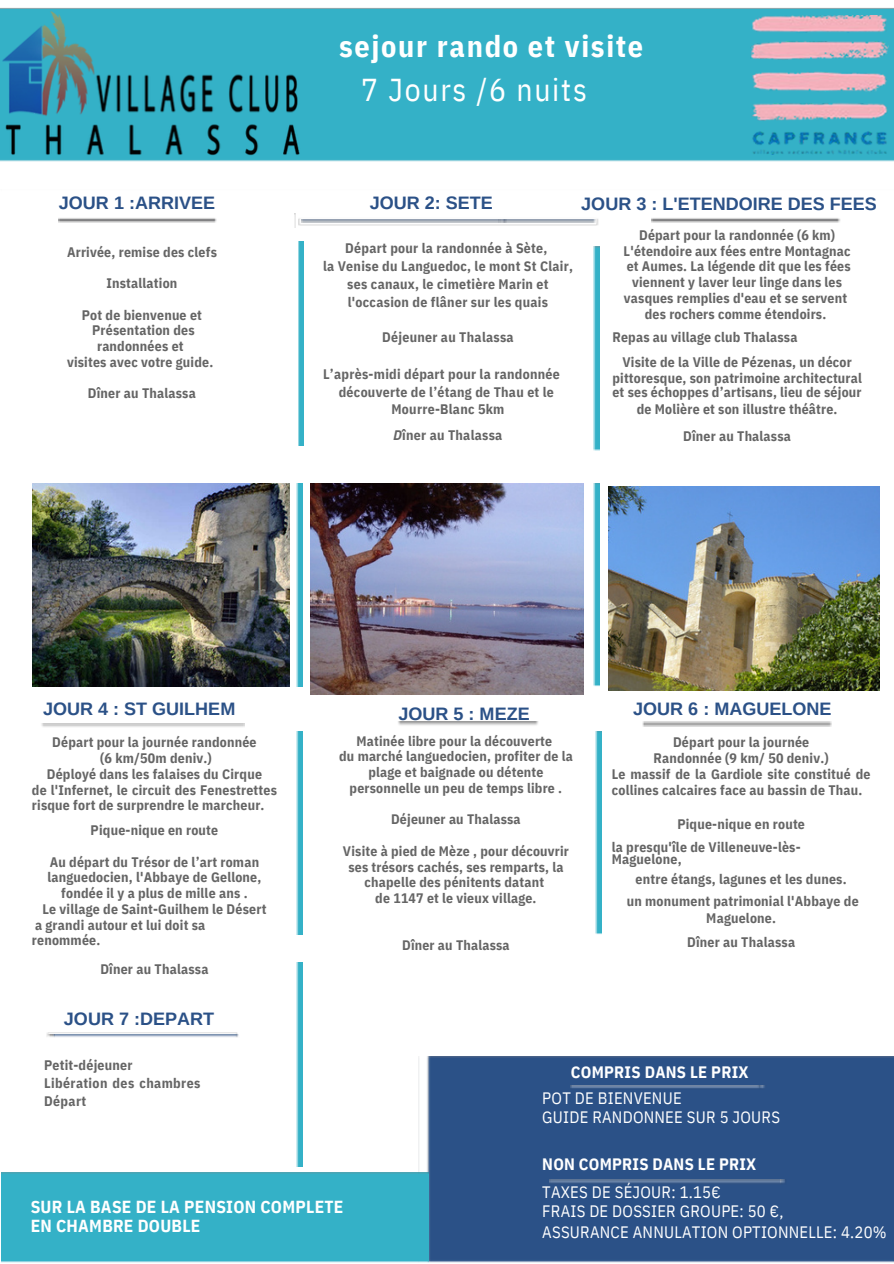
<style>
.page{position:relative;width:894px;height:1264px;background:#fff}
.page>*{position:absolute;margin:0;border:0;box-sizing:border-box;transform-origin:0 0}
.t1{font:31.65px "IBM Plex Sans Cond";letter-spacing:.055em;color:#fff}
.t2{font:700 30.15px "IBM Plex Sans Cond";letter-spacing:.055em;color:#fff}
.t3{font:700 18px "Arimo";color:#2b5187}
.t4{font:700 17.4px/19.2px "IBM Plex Sans Cond";letter-spacing:.015em;color:#fff}
.t5{font:16.5px/19.2px "IBM Plex Sans Cond";letter-spacing:.015em;color:#fff}
.t6{font:700 16.5px/28.2px "IBM Plex Sans Cond";letter-spacing:.015em;color:#fff}
.t7{font:700 13.8px/15.8px "IBM Plex Sans Cond";letter-spacing:.015em;color:#656565;text-align:center}
.s1{font-style:italic}
.s2{font-weight:400}
</style>
<div class="page">
<div style="left:0;top:8px;width:893px;height:154px;background:#34b1c7"></div>
<div style="left:418px;top:1056px;width:475px;height:206px;background:#2b5187"></div>
<div style="left:2px;top:1172px;width:426px;height:90px;background:#34b1c7"></div>
<img style="left:749px;top:15px;width:139px;height:140px">
<img style="left:593px;top:246px;width:6px;height:204px">
<img style="left:2px;top:11px;width:298px;height:148px">
<img style="left:593px;top:483px;width:6px;height:203px">
<img style="left:41px;top:723px;width:203px;height:4px">
<img style="left:46px;top:1032px;width:193px;height:6px">
<img style="left:58px;top:218px;width:159px;height:4px">
<img style="left:398px;top:721px;width:140px;height:5px">
<img style="left:294px;top:213px;width:305px;height:15px">
<img style="left:570px;top:1084px;width:187px;height:5px">
<svg style="left:757px;top:1084px;width:8px;height:5px"></svg>
<img style="left:642px;top:721px;width:189px;height:5px">
<img style="left:651px;top:218px;width:189px;height:4px">
<img style="left:549px;top:1179px;width:231px;height:5px">
<svg style="left:780px;top:1179px;width:6px;height:5px"></svg>
<img style="left:311px;top:483px;width:272px;height:211px">
<img style="left:296px;top:483px;width:6px;height:203px">
<img style="left:298px;top:242px;width:5px;height:203px">
<img style="left:296px;top:731px;width:6px;height:203px">
<img style="left:595px;top:731px;width:6px;height:203px">
<img style="left:296px;top:962px;width:6px;height:204px">
<img style="left:32px;top:483px;width:257px;height:203px">
<img style="left:608px;top:486px;width:271px;height:205px">
<p class="t3" style="left:59px;top:192px;width:158px">JOUR 1 :ARRIVEE</p>
<p class="t7" style="left:67px;top:243px;width:151px">Arrivée, remise des clefs</p>
<p class="t7" style="left:106px;top:275px;width:72px">Installation</p>
<p class="t7" style="left:82px;top:306px;width:121px">Pot de bienvenue et</p>
<p class="t7" style="left:92px;top:322px;width:104px">Présentation des randonnées et</p>
<p class="t7" style="left:67px;top:354px;width:148px">visites avec votre guide.</p>
<p class="t7" style="left:88px;top:385px;width:109px">Dîner au Thalassa</p>
<p class="t2" style="left:339px;top:26px;width:305px">sejour rando et visite</p>
<p class="t1" style="left:361px;top:69px;width:227px">7 Jours /6 nuits</p>
<p class="t3" style="left:370px;top:192px;width:125px">JOUR 2: SETE</p>
<p class="t7" style="left:345px;top:240px;width:204px">Départ pour la randonnée à Sète,</p>
<p class="t7" style="left:323px;top:257px;width:251px;line-height:18px">la Venise du Languedoc, le mont St Clair, ses canaux, le cimetière Marin et l'occasion de flâner sur les quais</p>
<p class="t7" style="left:382px;top:329px;width:133px">Déjeuner au Thalassa</p>
<p class="t7" style="left:323px;top:366px;width:238px">L’après-midi départ pour la randonnée</p>
<p class="t7" style="left:338px;top:384px;width:217px">découverte de l’étang de Thau et le</p>
<p class="t7" style="left:391px;top:401px;width:114px">Mourre-Blanc 5km</p>
<p class="t7" style="left:393px;top:427px;width:110px"><span class="s1">D</span>îner au Thalassa</p>
<p class="t3" style="left:581px;top:193px;width:297px">JOUR 3 : L'ETENDOIRE DES FEES</p>
<p class="t7" style="left:623px;top:227px;width:228px">Départ pour la randonnée (6 km)<br>L'étendoire aux fées entre Montagnac</p>
<p class="t7" style="left:623px;top:258px;width:228px">et Aumes. La légende dit que les fées viennent y laver leur linge dans les vasques remplies d'eau et se servent</p>
<p class="t7" style="left:644px;top:305px;width:183px">des rochers comme étendoirs.</p>
<p class="t7" style="left:612px;top:329px;width:186px">Repas au village club Thalassa</p>
<h3 class="t7" style="left:622px;top:354px;width:231px">Visite de la Ville de Pézenas, un décor</h3>
<p class="t7" style="left:612px;top:370px;width:251px">pittoresque, son patrimoine architectural</p>
<h3 class="t7" style="left:612px;top:384px;width:250px">et ses échoppes d’artisans, lieu de séjour</h3>
<p class="t7" style="left:636px;top:401px;width:202px">de Molière et son illustre théâtre.</p>
<p class="t7" style="left:683px;top:428px;width:109px">Dîner au Thalassa</p>
<p class="t3" style="left:43px;top:699px;width:194px">JOUR 4 : ST GUILHEM</p>
<p class="t7" style="left:52px;top:734px;width:206px">Départ pour la journée randonnée</p>
<p class="t7" style="left:100px;top:750px;width:113px">(6 km/50m deniv.)</p>
<p class="t7" style="left:47px;top:765px;width:217px">Déployé dans les falaises du Cirque</p>
<p class="t7" style="left:32px;top:781px;width:246px;text-align:left">de l'Infernet, le circuit des Fenestrettes risque fort de surprendre le marcheur.</p>
<p class="t7" style="left:91px;top:822px;width:129px">Pique-nique en route</p>
<p class="t7" style="left:47px;top:853px;width:215px">Au départ du Trésor de l’art roman languedocien, l'Abbaye de Gellone, fondée il y a plus de mille ans .</p>
<p class="t7" style="left:42px;top:900px;width:225px">Le village de Saint-Guilhem le Désert</p>
<p class="t7" style="left:32px;top:916px;width:175px;text-align:left">a grandi autour et lui doit sa renommée.</p>
<p class="t7" style="left:100px;top:960px;width:110px">Dîner au Thalassa</p>
<p class="t3" style="left:64px;top:1008px;width:152px">JOUR 7 :DEPART</p>
<p class="t3" style="left:398px;top:703px;width:133px">JOUR 5 : MEZE</p>
<p class="t3" style="left:633px;top:698px;width:200px">JOUR 6 : MAGUELONE</p>
<h3 class="t7" style="left:356px;top:732px;width:197px">Matinée libre pour la découverte</h3>
<p class="t7" style="left:339px;top:748px;width:235px">du marché languedocien, profiter de la plage et baignade ou détente personnelle un peu de temps libre .</p>
<p class="t7" style="left:391px;top:811px;width:131px">Déjeuner au Thalassa</p>
<p class="t7" style="left:343px;top:842px;width:227px">Visite à pied de Mèze , pour découvrir ses trésors cachés, ses remparts, la chapelle des pénitents datant</p>
<p class="t7" style="left:375px;top:890px;width:163px">de 1147 et le vieux village.</p>
<p class="t7" style="left:402px;top:937px;width:109px">Dîner au Thalassa</p>
<p class="t7" style="left:673px;top:734px;width:138px">Départ pour la journée</p>
<p class="t7" style="left:653px;top:750px;width:176px">Randonnée (9 km/ 50 deniv.)</p>
<p class="t7" style="left:611px;top:765px;width:260px;text-align:left">Le massif de la Gardiole site constitué de collines calcaires face au bassin de Thau.</p>
<p class="t7" style="left:677px;top:816px;width:129px">Pique-nique en route</p>
<p class="t7" style="left:611px;top:840px;width:190px;line-height:12.3px;text-align:left">la presqu'île de Villeneuve-lès-<br>Maguelone,</p>
<p class="t7" style="left:635px;top:870px;width:212px">entre étangs, lagunes et les dunes.</p>
<p class="t7" style="left:626px;top:893px;width:233px">un monument patrimonial l'Abbaye de</p>
<p class="t7" style="left:706px;top:909px;width:71px">Maguelone.</p>
<p class="t7" style="left:687px;top:933px;width:110px">Dîner au Thalassa</p>
<p class="t7" style="left:44px;top:1056px;width:90px">Petit-déjeuner</p>
<p class="t7" style="left:44px;top:1073px;width:158px;line-height:18px;text-align:left">Libération des chambres<br>Départ</p>
<p class="t4" style="left:31px;top:1196px;width:314px">SUR LA BASE DE LA PENSION COMPLETE<br>EN CHAMBRE DOUBLE</p>
<p class="t6" style="left:570px;top:1057px;width:179px">COMPRIS DANS LE PRIX</p>
<h4 class="t5" style="left:542px;top:1088px;width:239px">POT DE BIENVENUE<br>GUIDE RANDONNEE SUR 5 JOURS</h4>
<h4 class="t6" style="left:542px;top:1149px;width:215px">NON COMPRIS DANS LE PRIX<br><span class="s2">TAXES DE SÉJOUR: 1.15€</span></h4>
<h4 class="t5" style="left:542px;top:1199px;width:346px;line-height:21.3px">FRAIS DE DOSSIER GROUPE: 50 €,<br>ASSURANCE ANNULATION OPTIONNELLE: 4.20%</h4>
</div>
